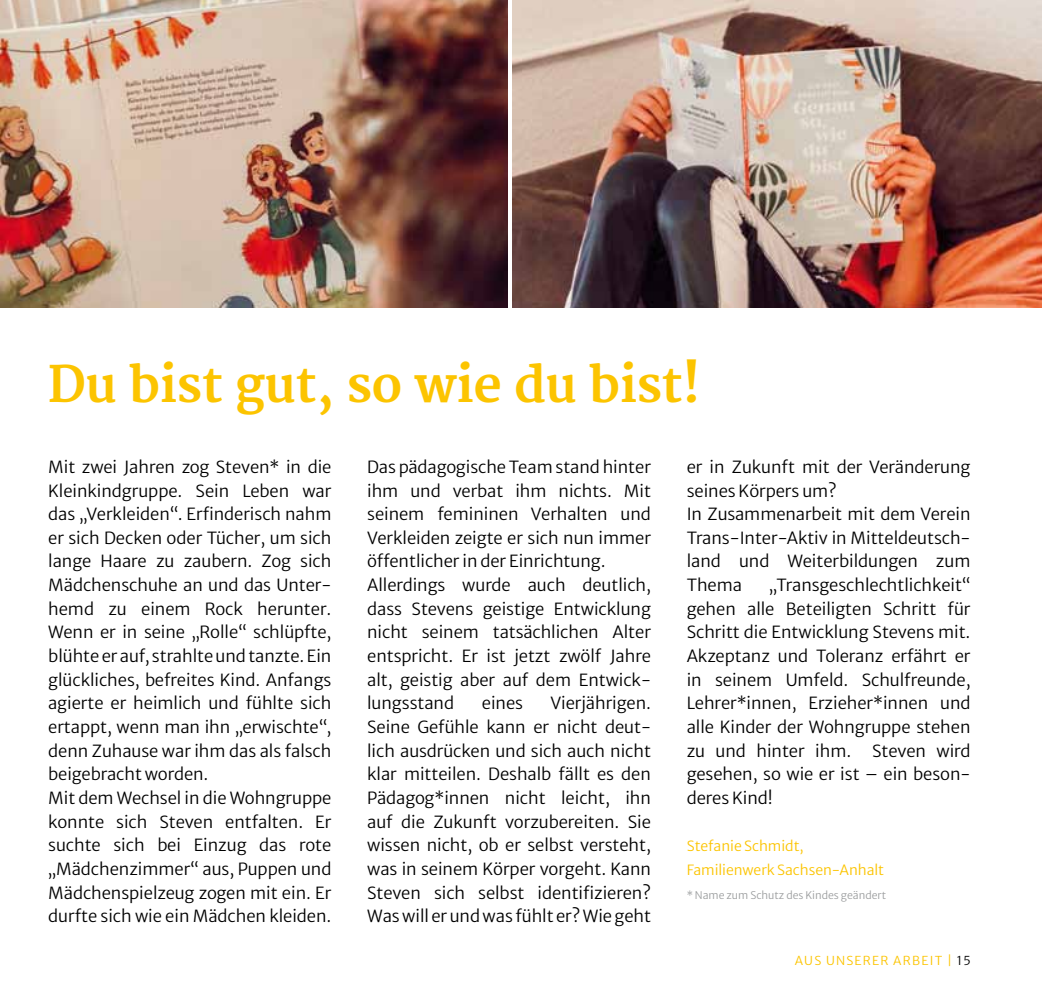
<style>
.page{position:relative;width:1042px;height:993px;background:#fff}
.page>*{position:absolute;margin:0;border:0;box-sizing:border-box;transform-origin:0 0}
.t1{font:700 49px "Merriweather";letter-spacing:-.01em;color:#fcc400}
.t2{font:300 16.62px/23.6px "Merriweather Sans";letter-spacing:-.005em;color:#000}
.t3{font:300 14px/23.6px "Merriweather Sans";letter-spacing:-.005em;color:#fcc400}
.t4{font:300 12.25px "Merriweather Sans";letter-spacing:.1em;color:#fcc400}
.t5{font:300 10.5px "Merriweather Sans";color:#9c9e9f}
.s1{color:#000}
</style>
<div class="page">
<img style="left:0;top:0;width:508px;height:307px">
<img style="left:513px;top:0;width:529px;height:307px">
<h1 class="t1" style="left:48px;top:356px;width:655px">Du bist gut, so wie du bist!</h1>
<p class="t2" style="left:48px;top:453px;width:285px">Mit zwei Jahren zog Steven* in die Kleinkindgruppe. Sein Leben war das „Verkleiden“. Erfinderisch nahm er sich Decken oder Tücher, um sich lange Haare zu zaubern. Zog sich Mädchenschuhe an und das Unter&shy;hemd zu einem Rock herunter.<br>Wenn er in seine „Rolle“ schlüpfte, blühte er auf, strahlte und tanzte. Ein glückliches, befreites Kind. Anfangs agierte er heimlich und fühlte sich ertappt, wenn man ihn „erwischte“, denn Zuhause war ihm das als falsch beigebracht worden.<br>Mit dem Wechsel in die Wohngruppe konnte sich Steven entfalten. Er suchte sich bei Einzug das rote „Mädchenzimmer“ aus, Puppen und Mädchenspielzeug zogen mit ein. Er durfte sich wie ein Mädchen kleiden.</p>
<p class="t2" style="left:367px;top:453px;width:285px">Das pädagogische Team stand hinter ihm und verbat ihm nichts. Mit seinem femininen Verhalten und<br>Verkleiden zeigte er sich nun immer öffentlicher in der Einrichtung.<br>Allerdings wurde auch deutlich, dass Stevens geistige Entwicklung nicht seinem tatsächlichen Alter entspricht. Er ist jetzt zwölf Jahre alt, geistig aber auf dem Entwick&shy;lungsstand</p>
<p class="t2" style="left:367px;top:689px;width:285px;text-align:justify;text-indent:183px">Vierjährigen.<br>Seine Gefühle kann er nicht deut&shy;lich ausdrücken und sich auch nicht klar mitteilen. Deshalb fällt es den Pädagog*innen nicht leicht, ihn auf die Zukunft vorzubereiten. Sie wissen nicht, ob er selbst versteht, was in seinem Körper vorgeht. Kann Steven sich selbst identifizieren?<br>Was will er und was fühlt er? Wie geht</p>
<p class="t2" style="left:482px;top:689px;width:43px">eines</p>
<p class="t2" style="left:687px;top:453px;width:285px">er in Zukunft mit der Veränderung seines Körpers um?<br>In Zusammenarbeit mit dem Verein<br>Trans-Inter-Aktiv in Mitteldeutsch&shy;land und Weiterbildungen zum<br>Thema</p>
<p class="t2" style="left:687px;top:571px;width:285px;text-align:justify;text-indent:83px">„Transgeschlechtlichkeit“ gehen alle Beteiligten Schritt für Schritt die Entwicklung Stevens mit.<br>Akzeptanz und Toleranz erfährt er in seinem Umfeld. Schulfreunde, Lehrer*innen, Erzieher*innen und alle Kinder der Wohngruppe stehen zu und hinter ihm.</p>
<p class="t2" style="left:687px;top:736px;width:285px;text-align:justify;text-indent:185px">Steven wird gesehen, so wie er ist – ein beson&shy;deres Kind!</p>
<p class="t3" style="left:687px;top:832px;width:199px">Stefanie Schmidt,<br>Familienwerk Sachsen-Anhalt</p>
<p class="t5" style="left:687px;top:885px;width:201px">* Name zum Schutz des Kindes geändert</p>
<p class="t4" style="left:795px;top:949px;width:177px">AUS UNSERER ARBEIT | <span class="s1">15</span></p>
</div>
